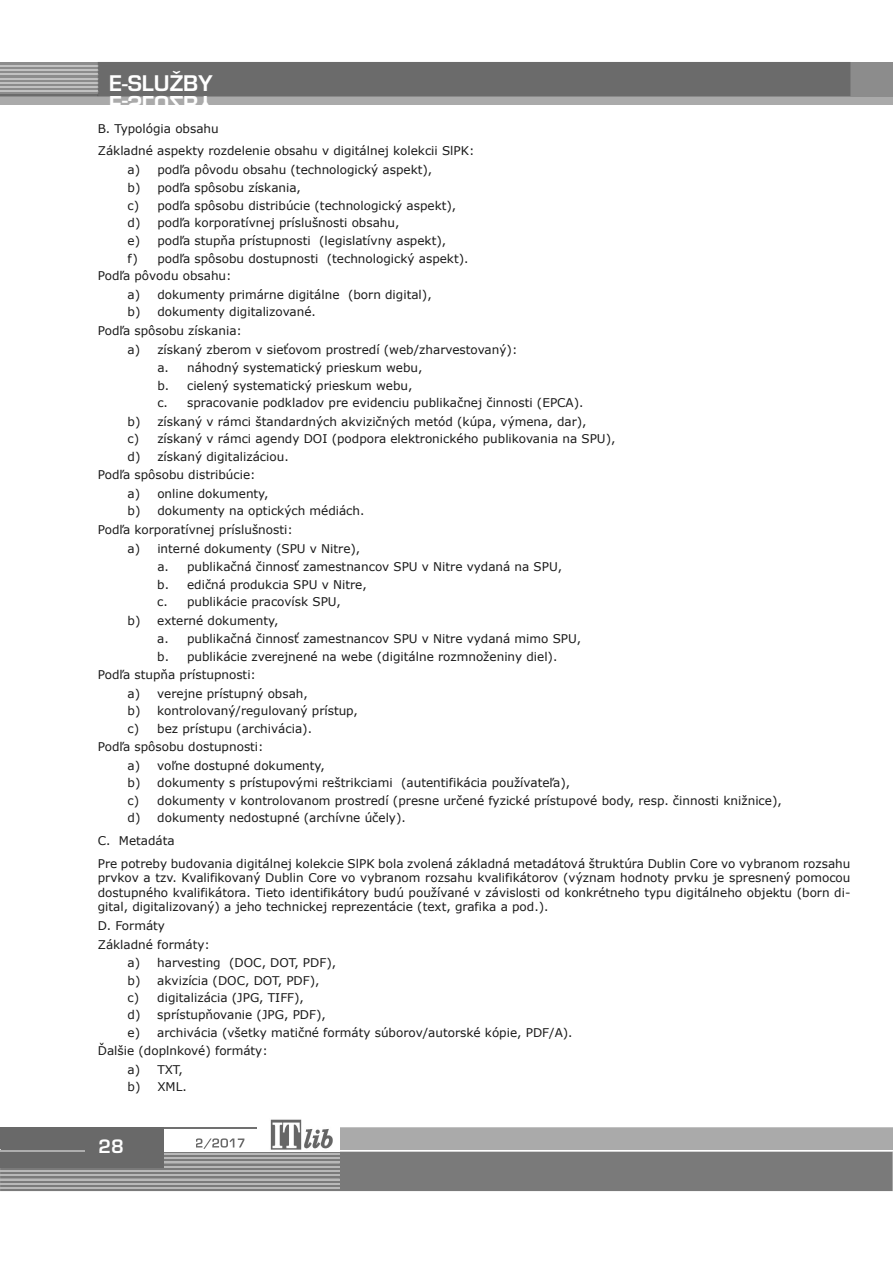
<style>
.page{position:relative;width:893px;height:1263px;background:#fff}
.page>*{position:absolute;margin:0;border:0;box-sizing:border-box;transform-origin:0 0}
.t1{font:21px "Euromode CE Bold";color:#fff}
.t2{font:18px "Euromode CE Bold";color:#fff}
.t3{font:12px/17.4px "Verdana";color:#191919}
</style>
<div class="page">
<div style="left:0;top:62px;width:893px;height:43px;background:#aaa"></div>
<div style="left:0;top:62px;width:893px;height:34px;background:#8c8c8c"></div>
<div style="left:98px;top:62px;width:752px;height:34px;background:#6b6b6b"></div>
<hr style="left:0;top:95px;width:98px;height:1px;background:#6b6b6b">
<hr style="left:0;top:91px;width:98px;height:1px;background:#c1c1c1">
<hr style="left:0;top:86px;width:98px;height:2px;background:#c1c1c1">
<hr style="left:0;top:82px;width:98px;height:2px;background:#c1c1c1">
<hr style="left:0;top:78px;width:98px;height:1px;background:#c1c1c1">
<hr style="left:0;top:74px;width:98px;height:1px;background:#c1c1c1">
<hr style="left:0;top:69px;width:98px;height:2px;background:#c1c1c1">
<hr style="left:0;top:65px;width:98px;height:2px;background:#c1c1c1">
<svg style="left:340px;top:1127px;width:553px;height:64px;background:#acacac"></svg>
<hr style="left:0;top:1150px;width:893px;height:1px;background:#fff">
<hr style="left:164px;top:1127px;width:93px;height:2px;background:#707070">
<img style="left:270px;top:1119px;width:62px;height:19px">
<svg style="left:0;top:1138px;width:892px;height:53px;background:#8d8d8d"></svg>
<hr style="left:0;top:1187px;width:340px;height:2px;background:#b8b8b8">
<hr style="left:0;top:1183px;width:340px;height:1px;background:#b8b8b8">
<hr style="left:0;top:1179px;width:340px;height:1px;background:#b8b8b8">
<hr style="left:0;top:1174px;width:340px;height:2px;background:#b8b8b8">
<hr style="left:0;top:1170px;width:340px;height:2px;background:#b8b8b8">
<hr style="left:0;top:1166px;width:340px;height:1px;background:#b8b8b8">
<hr style="left:0;top:1162px;width:340px;height:1px;background:#b8b8b8">
<hr style="left:0;top:1157px;width:340px;height:2px;background:#b8b8b8">
<hr style="left:0;top:1153px;width:340px;height:2px;background:#b8b8b8">
<div style="left:0;top:1127px;width:164px;height:41px;background:#696969"></div>
<hr style="left:0;top:1150px;width:84px;height:1px;background:#aeaeae">
<h1 class="t1" style="left:109px;top:73px;width:105px">EE--SSLLUUŽŽBBYY</h1>
<p class="t3" style="left:98px;top:116px;width:378px;line-height:23px">B. Typológia obsahu<br>Základné aspekty rozdelenie obsahu v digitálnej kolekcii SlPK:</p>
<p class="t3" style="left:128px;top:161px;width:306px">a) podľa pôvodu obsahu (technologický aspekt),</p>
<p class="t3" style="left:128px;top:178px;width:175px">b) podľa spôsobu získania,</p>
<p class="t3" style="left:128px;top:196px;width:330px">c) podľa spôsobu distribúcie (technologický aspekt),</p>
<p class="t3" style="left:128px;top:214px;width:273px">d) podľa korporatívnej príslušnosti obsahu,</p>
<p class="t3" style="left:128px;top:232px;width:320px">e) podľa stupňa prístupnosti (legislatívny aspekt),</p>
<p class="t3" style="left:128px;top:250px;width:343px">f) podľa spôsobu dostupnosti (technologický aspekt).</p>
<p class="t3" style="left:98px;top:267px;width:135px">Podľa pôvodu obsahu:</p>
<p class="t3" style="left:128px;top:286px;width:306px">a) dokumenty primárne digitálne (born digital), b) dokumenty digitalizované.</p>
<p class="t3" style="left:98px;top:322px;width:146px">Podľa spôsobu získania:</p>
<p class="t3" style="left:128px;top:340px;width:391px">a) získaný zberom v sieťovom prostredí (web/zharvestovaný):</p>
<p class="t3" style="left:157px;top:359px;width:267px">a. náhodný systematický prieskum webu,</p>
<p class="t3" style="left:157px;top:376px;width:428px">b. cielený systematický prieskum webu,<br>c. spracovanie podkladov pre evidenciu publikačnej činnosti (EPCA).</p>
<p class="t3" style="left:128px;top:412px;width:489px">b) získaný v rámci štandardných akvizičných metód (kúpa, výmena, dar),<br>c) získaný v rámci agendy DOI (podpora elektronického publikovania na SPU), d) získaný digitalizáciou.</p>
<p class="t3" style="left:128px;top:465px;width:143px;line-height:18.6px;text-indent:-30px">Podľa spôsobu distribúcie: a) online dokumenty,</p>
<p class="t3" style="left:98px;top:501px;width:268px;line-height:18.6px;text-indent:30px">b) dokumenty na optických médiách.<br>Podľa korporatívnej príslušnosti:</p>
<p class="t3" style="left:157px;top:538px;width:406px;line-height:18.6px;text-indent:-30px">a) interné dokumenty (SPU v Nitre),<br>a. publikačná činnosť zamestnancov SPU v Nitre vydaná na SPU,</p>
<p class="t3" style="left:157px;top:575px;width:211px">b. edičná produkcia SPU v Nitre, c. publikácie pracovísk SPU,</p>
<p class="t3" style="left:157px;top:611px;width:425px;line-height:18.6px;text-indent:-30px">b) externé dokumenty,<br>a. publikačná činnosť zamestnancov SPU v Nitre vydaná mimo SPU,</p>
<p class="t3" style="left:157px;top:647px;width:402px">b. publikácie zverejnené na webe (digitálne rozmnoženiny diel).</p>
<p class="t3" style="left:98px;top:666px;width:160px">Podľa stupňa prístupnosti:</p>
<p class="t3" style="left:128px;top:684px;width:182px">a) verejne prístupný obsah,</p>
<p class="t3" style="left:128px;top:702px;width:232px">b) kontrolovaný/regulovaný prístup, c) bez prístupu (archivácia).</p>
<p class="t3" style="left:128px;top:737px;width:199px;line-height:18.6px;text-indent:-30px">Podľa spôsobu dostupnosti:<br>a) voľne dostupné dokumenty,</p>
<p class="t3" style="left:128px;top:774px;width:656px">b) dokumenty s prístupovými reštrikciami (autentifikácia používateľa),<br>c) dokumenty v kontrolovanom prostredí (presne určené fyzické prístupové body, resp. činnosti knižnice), d) dokumenty nedostupné (archívne účely).</p>
<p class="t3" style="left:98px;top:829px;width:754px;line-height:23px">C. Metadáta<br>Pre potreby budovania digitálnej kolekcie SlPK bola zvolená základná metadátová štruktúra Dublin Core vo vybranom rozsahu</p>
<p class="t3" style="left:98px;top:870px;width:754px;line-height:14.4px;text-align:justify">prvkov a tzv. Kvalifikovaný Dublin Core vo vybranom rozsahu kvalifikátorov (význam hodnoty prvku je spresnený pomocou dostupného kvalifikátora. Tieto identifikátory budú používané v závislosti od konkrétneho typu digitálneho objektu (born di&shy;gital, digitalizovaný) a jeho technickej reprezentácie (text, grafika a pod.).</p>
<p class="t3" style="left:98px;top:916px;width:69px">D. Formáty</p>
<p class="t3" style="left:98px;top:935px;width:114px">Základné formáty:</p>
<p class="t3" style="left:128px;top:954px;width:210px">a) harvesting (DOC, DOT, PDF),</p>
<p class="t3" style="left:128px;top:971px;width:447px">b) akvizícia (DOC, DOT, PDF),<br>c) digitalizácia (JPG, TIFF),<br>d) sprístupňovanie (JPG, PDF),<br>e) archivácia (všetky matičné formáty súborov/autorské kópie, PDF/A).</p>
<p class="t3" style="left:128px;top:1041px;width:142px;line-height:18.6px;text-indent:-30px">Ďalšie (doplnkové) formáty: a) TXT,</p>
<p class="t3" style="left:128px;top:1078px;width:61px">b) XML.</p>
<h2 class="t2" style="left:98px;top:1135px;width:27px">28</h2>
</div>
